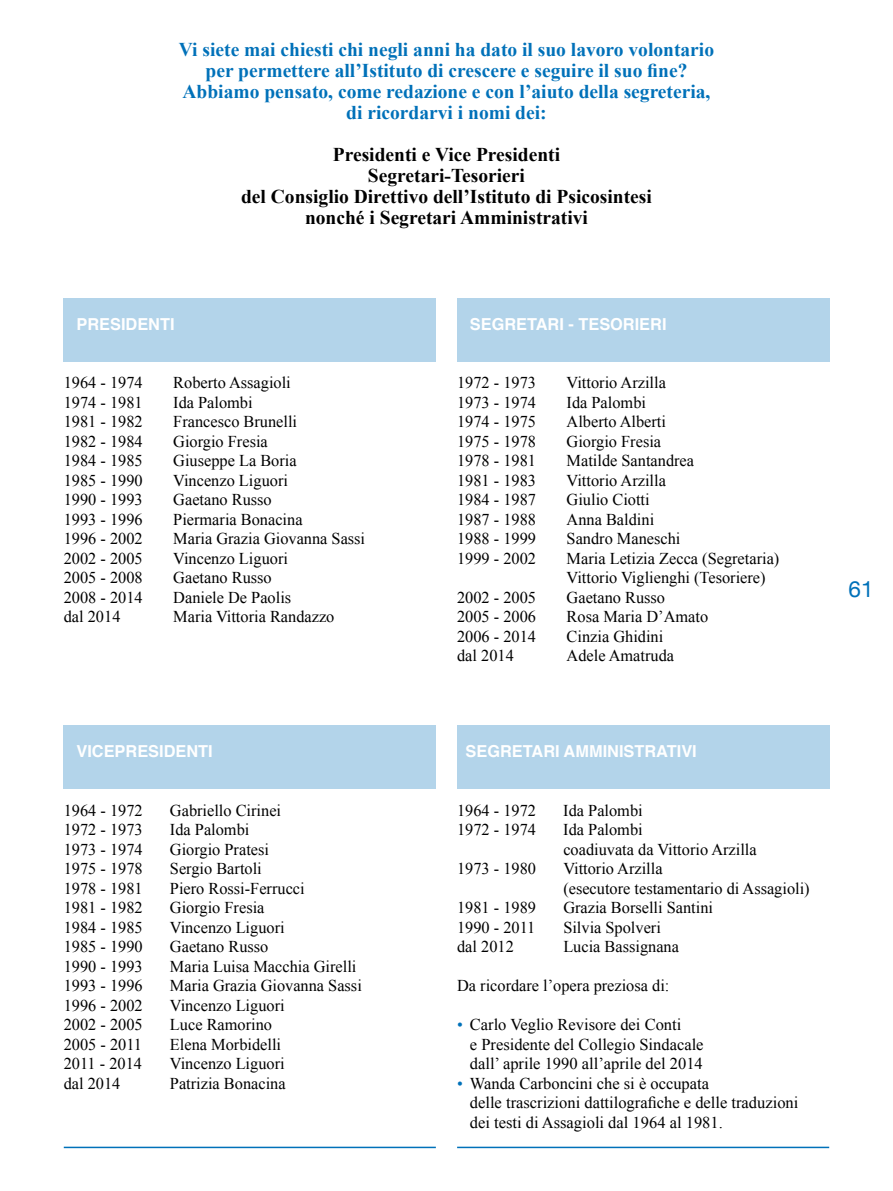
<style>
.page{position:relative;width:893px;height:1191px;background:#fff}
.page>*{position:absolute;margin:0;border:0;box-sizing:border-box;transform-origin:0 0}
.t1{font:22.5px "Helvetica Neue";color:#0071b9}
.t2{font:700 19.5px/21px "Times New Roman";color:#0071b9;text-align:center}
.t3{font:700 19.5px/21px "Times New Roman";color:#000;text-align:center}
.t4{font:16.5px/19.5px "Times New Roman";color:#000}
.t5{font:700 16.5px "Helvetica";color:#fff}
.s1{color:#0071b9}
</style>
<div class="page">
<div style="left:64px;top:725px;width:372px;height:64px;background:#b3d4ea"></div>
<div style="left:64px;top:298px;width:372px;height:63px;background:#b3d4ea"></div>
<div style="left:457px;top:298px;width:372px;height:63px;background:#b3d4ea"></div>
<div style="left:457px;top:725px;width:372px;height:64px;background:#b3d4ea"></div>
<hr style="left:457px;top:1146px;width:372px;height:2px;background:#0071b9">
<hr style="left:64px;top:1146px;width:372px;height:2px;background:#0071b9">
<p class="t2" style="left:179px;top:38px;width:537px">Vi siete mai chiesti chi negli anni ha dato il suo lavoro volontario per permettere all’Istituto di crescere e seguire il suo fine?<br>Abbiamo pensato, come redazione e con l’aiuto della segreteria, di ricordarvi i nomi dei:</p>
<p class="t3" style="left:241px;top:143px;width:412px">Presidenti e Vice Presidenti<br>Segretari-Tesorieri<br>del Consiglio Direttivo dell’Istituto di Psicosintesi nonché i Segretari Amministrativi</p>
<p class="t5" style="left:77px;top:310px;width:100px">PRESIDENTI</p>
<p class="t4" style="left:64px;top:372px;width:80px">1964 - 1974</p>
<p class="t4" style="left:173px;top:372px;width:119px">Roberto Assagioli</p>
<p class="t4" style="left:64px;top:392px;width:80px">1974 - 1981</p>
<p class="t4" style="left:173px;top:392px;width:81px">Ida Palombi</p>
<p class="t4" style="left:64px;top:411px;width:80px">1981 - 1982</p>
<p class="t4" style="left:173px;top:411px;width:125px">Francesco Brunelli</p>
<p class="t4" style="left:64px;top:431px;width:80px">1982 - 1984</p>
<p class="t4" style="left:173px;top:431px;width:96px">Giorgio Fresia</p>
<p class="t4" style="left:64px;top:450px;width:80px">1984 - 1985</p>
<p class="t4" style="left:173px;top:450px;width:125px">Giuseppe La Boria</p>
<p class="t4" style="left:64px;top:470px;width:80px">1985 - 1990</p>
<p class="t4" style="left:173px;top:470px;width:116px">Vincenzo Liguori</p>
<p class="t4" style="left:64px;top:489px;width:80px">1990 - 1993</p>
<p class="t4" style="left:173px;top:489px;width:100px">Gaetano Russo</p>
<p class="t4" style="left:64px;top:509px;width:80px">1993 - 1996</p>
<p class="t4" style="left:173px;top:509px;width:131px">Piermaria Bonacina</p>
<p class="t4" style="left:64px;top:529px;width:80px">1996 - 2002</p>
<p class="t4" style="left:173px;top:529px;width:193px">Maria Grazia Giovanna Sassi</p>
<p class="t4" style="left:64px;top:548px;width:80px">2002 - 2005</p>
<p class="t4" style="left:173px;top:548px;width:116px">Vincenzo Liguori</p>
<p class="t4" style="left:64px;top:568px;width:80px">2005 - 2008</p>
<p class="t4" style="left:173px;top:568px;width:100px">Gaetano Russo</p>
<p class="t4" style="left:64px;top:587px;width:80px">2008 - 2014</p>
<p class="t4" style="left:173px;top:587px;width:119px">Daniele De Paolis</p>
<p class="t4" style="left:64px;top:607px;width:58px">dal 2014</p>
<p class="t4" style="left:173px;top:607px;width:163px">Maria Vittoria Randazzo</p>
<p class="t5" style="left:77px;top:738px;width:138px">VICEPRESIDENTI</p>
<p class="t4" style="left:64px;top:800px;width:80px">1964 - 1972</p>
<p class="t4" style="left:170px;top:800px;width:113px">Gabriello Cirinei</p>
<p class="t4" style="left:64px;top:819px;width:80px">1972 - 1973</p>
<p class="t4" style="left:170px;top:819px;width:81px">Ida Palombi</p>
<p class="t4" style="left:64px;top:839px;width:80px">1973 - 1974</p>
<p class="t4" style="left:170px;top:839px;width:101px">Giorgio Pratesi</p>
<p class="t4" style="left:64px;top:858px;width:80px">1975 - 1978</p>
<p class="t4" style="left:170px;top:858px;width:93px">Sergio Bartoli</p>
<p class="t4" style="left:64px;top:878px;width:80px">1978 - 1981</p>
<p class="t4" style="left:170px;top:878px;width:136px">Piero Rossi-Ferrucci</p>
<p class="t4" style="left:64px;top:897px;width:80px">1981 - 1982</p>
<p class="t4" style="left:170px;top:897px;width:96px">Giorgio Fresia</p>
<p class="t4" style="left:64px;top:917px;width:80px">1984 - 1985</p>
<p class="t4" style="left:170px;top:917px;width:116px">Vincenzo Liguori</p>
<p class="t4" style="left:64px;top:936px;width:80px">1985 - 1990</p>
<p class="t4" style="left:170px;top:936px;width:100px">Gaetano Russo</p>
<p class="t4" style="left:64px;top:956px;width:80px">1990 - 1993</p>
<p class="t4" style="left:170px;top:956px;width:188px">Maria Luisa Macchia Girelli</p>
<p class="t4" style="left:64px;top:975px;width:80px">1993 - 1996</p>
<p class="t4" style="left:170px;top:975px;width:193px">Maria Grazia Giovanna Sassi</p>
<p class="t4" style="left:64px;top:995px;width:80px">1996 - 2002</p>
<p class="t4" style="left:170px;top:995px;width:116px">Vincenzo Liguori</p>
<p class="t4" style="left:64px;top:1014px;width:80px">2002 - 2005</p>
<p class="t4" style="left:170px;top:1014px;width:104px">Luce Ramorino</p>
<p class="t4" style="left:64px;top:1034px;width:80px">2005 - 2011</p>
<p class="t4" style="left:170px;top:1034px;width:113px">Elena Morbidelli</p>
<p class="t4" style="left:64px;top:1053px;width:80px">2011 - 2014</p>
<p class="t4" style="left:170px;top:1053px;width:116px">Vincenzo Liguori</p>
<p class="t4" style="left:64px;top:1073px;width:58px">dal 2014</p>
<p class="t4" style="left:170px;top:1073px;width:117px">Patrizia Bonacina</p>
<p class="t5" style="left:470px;top:310px;width:198px">SEGRETARI - TESORIERI</p>
<p class="t4" style="left:457px;top:372px;width:80px">1972 - 1973</p>
<p class="t4" style="left:567px;top:372px;width:101px">Vittorio Arzilla</p>
<p class="t4" style="left:457px;top:392px;width:80px">1973 - 1974</p>
<p class="t4" style="left:567px;top:392px;width:81px">Ida Palombi</p>
<p class="t4" style="left:457px;top:411px;width:80px">1974 - 1975</p>
<p class="t4" style="left:567px;top:411px;width:101px">Alberto Alberti</p>
<p class="t4" style="left:457px;top:431px;width:80px">1975 - 1978</p>
<p class="t4" style="left:567px;top:431px;width:96px">Giorgio Fresia</p>
<p class="t4" style="left:457px;top:450px;width:80px">1978 - 1981</p>
<p class="t4" style="left:567px;top:450px;width:129px">Matilde Santandrea</p>
<p class="t4" style="left:457px;top:470px;width:80px">1981 - 1983</p>
<p class="t4" style="left:567px;top:470px;width:101px">Vittorio Arzilla</p>
<p class="t4" style="left:457px;top:489px;width:80px">1984 - 1987</p>
<p class="t4" style="left:567px;top:489px;width:85px">Giulio Ciotti</p>
<p class="t4" style="left:457px;top:509px;width:80px">1987 - 1988</p>
<p class="t4" style="left:567px;top:509px;width:89px">Anna Baldini</p>
<p class="t4" style="left:457px;top:529px;width:80px">1988 - 1999</p>
<p class="t4" style="left:567px;top:529px;width:115px">Sandro Maneschi</p>
<p class="t4" style="left:457px;top:548px;width:80px">1999 - 2002</p>
<p class="t4" style="left:567px;top:548px;width:214px">Maria Letizia Zecca (Segretaria)<br>Vittorio Viglienghi (Tesoriere)</p>
<p class="t4" style="left:457px;top:587px;width:80px">2002 - 2005</p>
<p class="t4" style="left:567px;top:587px;width:100px">Gaetano Russo</p>
<p class="t4" style="left:457px;top:607px;width:80px">2005 - 2006</p>
<p class="t4" style="left:567px;top:607px;width:143px">Rosa Maria D’Amato</p>
<p class="t4" style="left:457px;top:626px;width:80px">2006 - 2014</p>
<p class="t4" style="left:567px;top:626px;width:98px">Cinzia Ghidini</p>
<p class="t4" style="left:457px;top:646px;width:58px">dal 2014</p>
<p class="t4" style="left:567px;top:646px;width:109px">Adele Amatruda</p>
<p class="t5" style="left:466px;top:738px;width:233px">SEGRETARI AMMINISTRATIVI</p>
<p class="t4" style="left:457px;top:800px;width:80px">1964 - 1972</p>
<p class="t4" style="left:563px;top:800px;width:81px">Ida Palombi</p>
<p class="t4" style="left:457px;top:819px;width:80px">1972 - 1974</p>
<p class="t4" style="left:563px;top:819px;width:195px">Ida Palombi<br>coadiuvata da Vittorio Arzilla</p>
<p class="t4" style="left:457px;top:858px;width:80px">1973 - 1980</p>
<p class="t4" style="left:563px;top:858px;width:248px">Vittorio Arzilla<br>(esecutore testamentario di Assagioli)</p>
<p class="t4" style="left:457px;top:897px;width:80px">1981 - 1989</p>
<p class="t4" style="left:563px;top:897px;width:151px">Grazia Borselli Santini</p>
<p class="t4" style="left:457px;top:917px;width:80px">1990 - 2011</p>
<p class="t4" style="left:563px;top:917px;width:99px">Silvia Spolveri</p>
<p class="t4" style="left:457px;top:936px;width:58px">dal 2012</p>
<p class="t4" style="left:563px;top:936px;width:117px">Lucia Bassignana</p>
<p class="t4" style="left:457px;top:975px;width:214px">Da ricordare l’opera preziosa di:</p>
<p class="t4" style="left:470px;top:1014px;width:235px;text-indent:-13px"><span class="s1">•</span> Carlo Veglio Revisore dei Conti<br>e Presidente del Collegio Sindacale dall’ aprile 1990 all’aprile del 2014</p>
<p class="t4" style="left:470px;top:1073px;width:330px;text-indent:-13px"><span class="s1">•</span> Wanda Carboncini che si è occupata<br>delle trascrizioni dattilografiche e delle traduzioni dei testi di Assagioli dal 1964 al 1981.</p>
<h1 class="t1" style="left:849px;top:573px;width:27px">61</h1>
</div>
